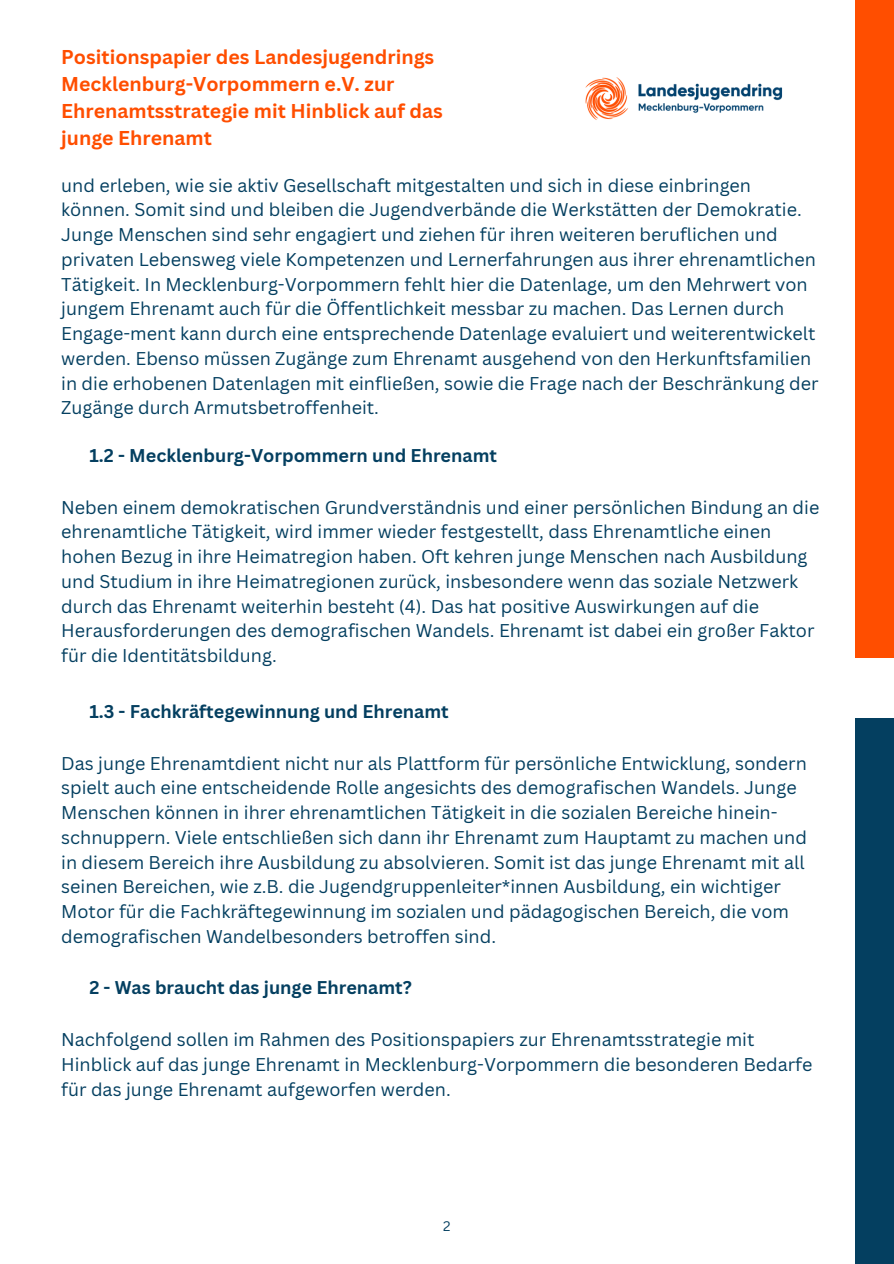
<style>
.page{position:relative;width:894px;height:1264px;background:#fff}
.page>*{position:absolute;margin:0;border:0;box-sizing:border-box;transform-origin:0 0}
.t1{font:700 19.5px/27px "Canva Sans";color:#ff4e00}
.t2{font:18px/24.8px "Canva Sans";color:#043f60}
.t3{font:700 18px "Canva Sans";color:#043f60}
.t4{font:13.5px "Canva Sans";color:#043f60}
</style>
<div class="page">
<img style="left:585px;top:77px;width:198px;height:43px">
<div style="left:855px;top:0;width:38px;height:657px;background:#ff4e00"></div>
<div style="left:855px;top:718px;width:38px;height:545px;background:#043f60"></div>
<p class="t1" style="left:61px;top:43px;width:383px">Positionspapier des Landesjugendrings Mecklenburg-Vorpommern e.V. zur Ehrenamtsstrategie mit Hinblick auf das junge Ehrenamt</p>
<p class="t2" style="left:61px;top:172px;width:758px">und erleben, wie sie aktiv Gesellschaft mitgestalten und sich in diese einbringen können. Somit sind und bleiben die Jugendverbände die Werkstätten der Demokratie.<br>Junge Menschen sind sehr engagiert und ziehen für ihren weiteren beruflichen und privaten Lebensweg viele Kompetenzen und Lernerfahrungen aus ihrer ehrenamtlichen Tätigkeit. In Mecklenburg-Vorpommern fehlt hier die Datenlage, um den Mehrwert von jungem Ehrenamt auch für die Öffentlichkeit messbar zu machen. Das Lernen durch Engage-ment kann durch eine entsprechende Datenlage evaluiert und weiterentwickelt werden. Ebenso müssen Zugänge zum Ehrenamt ausgehend von den Herkunftsfamilien in die erhobenen Datenlagen mit einfließen, sowie die Frage nach der Beschränkung der Zugänge durch Armutsbetroffenheit.</p>
<p class="t3" style="left:89px;top:443px;width:409px">1.2 - Mecklenburg-Vorpommern und Ehrenamt</p>
<h1 class="t2" style="left:61px;top:494px;width:759px">Neben einem demokratischen Grundverständnis und einer persönlichen Bindung an die ehrenamtliche Tätigkeit, wird immer wieder festgestellt, dass Ehrenamtliche einen hohen Bezug in ihre Heimatregion haben. Oft kehren junge Menschen nach Ausbildung und Studium in ihre Heimatregionen zurück, insbesondere wenn das soziale Netzwerk durch das Ehrenamt weiterhin besteht (4). Das hat positive Auswirkungen auf die Herausforderungen des demografischen Wandels. Ehrenamt ist dabei ein großer Faktor für die Identitätsbildung.</h1>
<p class="t3" style="left:89px;top:698px;width:361px">1.3 - Fachkräftegewinnung und Ehrenamt</p>
<h1 class="t2" style="left:61px;top:750px;width:747px">Das junge Ehrenamtdient nicht nur als Plattform für persönliche Entwicklung, sondern spielt auch eine entscheidende Rolle angesichts des demografischen Wandels. Junge Menschen können in ihrer ehrenamtlichen Tätigkeit in die sozialen Bereiche hinein&shy;schnuppern. Viele entschließen sich dann ihr Ehrenamt zum Hauptamt zu machen und in diesem Bereich ihre Ausbildung zu absolvieren. Somit ist das junge Ehrenamt mit all seinen Bereichen, wie z.B. die Jugendgruppenleiter*innen Ausbildung, ein wichtiger Motor für die Fachkräftegewinnung im sozialen und pädagogischen Bereich, die vom</h1>
<p class="t2" style="left:61px;top:923px;width:436px">demografischen Wandelbesonders betroffen sind.</p>
<p class="t3" style="left:89px;top:975px;width:324px">2 - Was braucht das junge Ehrenamt?</p>
<p class="t2" style="left:61px;top:1026px;width:752px">Nachfolgend sollen im Rahmen des Positionspapiers zur Ehrenamtsstrategie mit<br>Hinblick auf das junge Ehrenamt in Mecklenburg-Vorpommern die besonderen Bedarfe für das junge Ehrenamt aufgeworfen werden.</p>
<h1 class="t4" style="left:443px;top:1216px;width:9px">2</h1>
</div>
